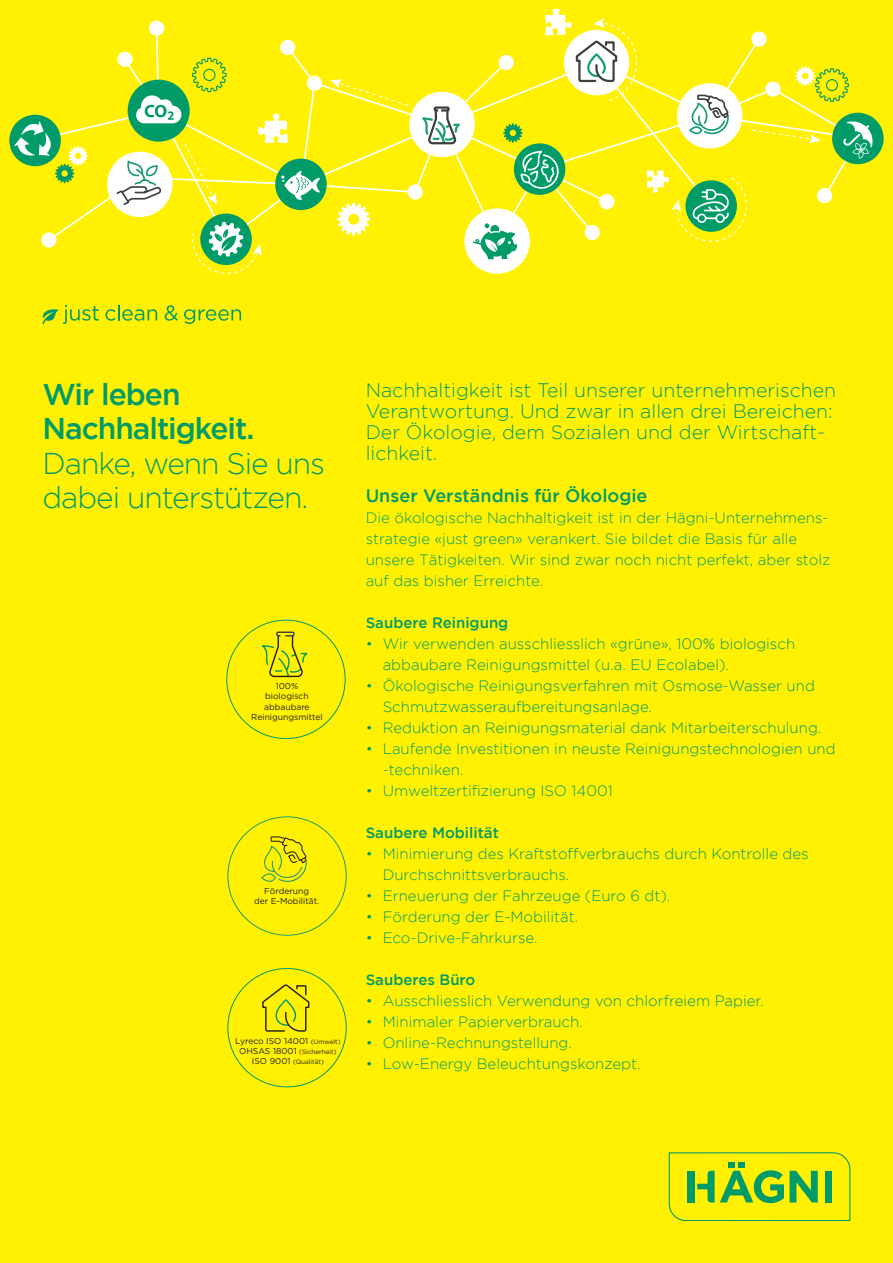
<style>
.page{position:relative;width:893px;height:1263px;background:#fff101}
.page>*{position:absolute;margin:0;border:0;box-sizing:border-box;transform-origin:0 0}
.t1{font:300 30px/34.5px "Gotham";letter-spacing:-.035em;color:#009b69}
.t2{font:500 30px/34.5px "Gotham";letter-spacing:-.035em;color:#009b69}
.t3{font:300 19.5px/21px "Gotham";color:#009b69}
.t4{font:500 18px "Gotham";color:#009b69}
.t5{font:300 15px/21px "Gotham";color:#009b69}
.t6{font:500 15px "Gotham";color:#009b69}
.t7{font:8.55px/10.2px "Gotham";color:#231f20;text-align:center}
.t8{font:6.45px/10.2px "Gotham";color:#231f20;text-align:center}
.s1{font-size:6.45px}
.s2{font-size:8.55px}
</style>
<div class="page">
<svg style="left:9px;top:115px;width:52px;height:51px"></svg>
<div style="left:832px;top:113px;width:52px;height:51px;background:#009b69;border-radius:50%"></div>
<svg style="left:198px;top:18px;width:569px;height:256px"></svg>
<svg style="left:14px;top:40px;width:860px;height:219px"></svg>
<svg style="left:262px;top:636px;width:46px;height:42px"></svg>
<div style="left:276px;top:631px;width:19px;height:5px;border:1px solid #3d4043"></div>
<svg style="left:669px;top:1152px;width:181px;height:68px"></svg>
<svg style="left:184px;top:309px;width:57px;height:15px"></svg>
<svg style="left:105px;top:305px;width:52px;height:16px"></svg>
<svg style="left:43px;top:305px;width:56px;height:19px"></svg>
<svg style="left:165px;top:305px;width:13px;height:16px"></svg>
<svg style="left:261px;top:836px;width:46px;height:46px"></svg>
<svg style="left:262px;top:984px;width:48px;height:48px"></svg>
<h1 class="t2" style="left:43px;top:376px;width:213px">Wir leben<br>Nachhaltigkeit.</h1>
<h1 class="t1" style="left:43px;top:445px;width:284px">Danke, wenn Sie uns dabei unterstützen.</h1>
<p class="t7" style="left:251px;top:681px;width:73px">100%<br>biologisch abbaubare<br>Reinigungsmittel</p>
<p class="t7" style="left:254px;top:886px;width:67px">Förderung<br>der E-Mobilität.</p>
<p class="t7" style="left:235px;top:1035px;width:107px">Lyreco ISO 14001 <span class="s1">(Umwelt)</span></p>
<p class="t8" style="left:239px;top:1046px;width:99px"><span class="s2">OHSAS 18001</span> (Sicherheit)<br><span class="s2">ISO 9001</span> (Qualität)</p>
<h2 class="t3" style="left:366px;top:379px;width:472px">Nachhaltigkeit ist Teil unserer unternehmerischen Verantwortung. Und zwar in allen drei Bereichen:<br>Der Ökologie, dem Sozialen und der Wirtschaft&shy;lichkeit.</h2>
<p class="t4" style="left:366px;top:485px;width:283px">Unser Verständnis für Ökologie</p>
<p class="t5" style="left:366px;top:507px;width:466px">Die ökologische Nachhaltigkeit ist in der Hägni-Unternehmens&shy;strategie «just green» verankert. Sie bildet die Basis für alle unsere Tätigkeiten. Wir sind zwar noch nicht perfekt, aber stolz auf das bisher Erreichte.</p>
<p class="t6" style="left:366px;top:614px;width:144px">Saubere Reinigung</p>
<p class="t5" style="left:383px;top:633px;width:414px;text-indent:-17px">• Wir verwenden ausschliesslich «grüne», 100% biologisch abbaubare Reinigungsmittel (u.a. EU Ecolabel).</p>
<p class="t5" style="left:383px;top:675px;width:434px;text-indent:-17px">• Ökologische Reinigungsverfahren mit Osmose-Wasser und<br>Schmutzwasseraufbereitungsanlage.</p>
<p class="t5" style="left:366px;top:717px;width:457px">• Reduktion an Reinigungsmaterial dank Mitarbeiterschulung.</p>
<p class="t5" style="left:383px;top:738px;width:454px;text-indent:-17px">• Laufende Investitionen in neuste Reinigungstechnologien und -techniken.</p>
<p class="t5" style="left:366px;top:780px;width:249px">• Umweltzertifizierung ISO 14001</p>
<p class="t6" style="left:366px;top:824px;width:135px">Saubere Mobilität</p>
<p class="t5" style="left:383px;top:843px;width:427px;text-indent:-17px">• Minimierung des Kraftstoffverbrauchs durch Kontrolle des<br>Durchschnittsverbrauchs.</p>
<p class="t5" style="left:366px;top:885px;width:306px">• Erneuerung der Fahrzeuge (Euro 6 dt).</p>
<p class="t5" style="left:366px;top:906px;width:214px">• Förderung der E-Mobilität.</p>
<p class="t5" style="left:366px;top:927px;width:173px">• Eco-Drive-Fahrkurse.</p>
<p class="t6" style="left:366px;top:971px;width:111px">Sauberes Büro</p>
<p class="t5" style="left:366px;top:990px;width:400px">• Ausschliesslich Verwendung von chlorfreiem Papier.</p>
<p class="t5" style="left:366px;top:1011px;width:219px">• Minimaler Papierverbrauch.</p>
<p class="t5" style="left:366px;top:1032px;width:208px">• Online-Rechnungstellung.</p>
<p class="t5" style="left:366px;top:1053px;width:276px">• Low-Energy Beleuchtungskonzept.</p>
</div>
